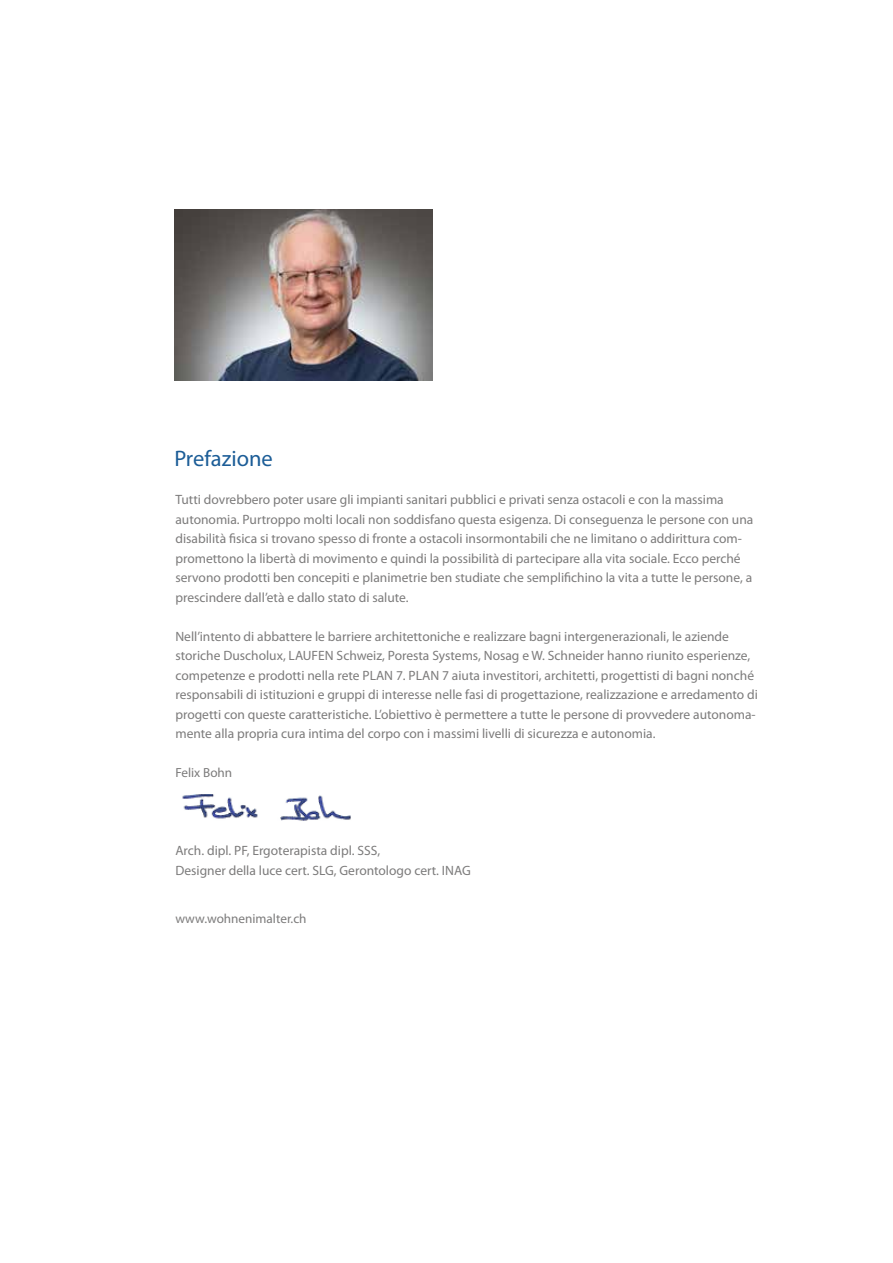
<style>
.page{position:relative;width:893px;height:1263px;background:#fff}
.page>*{position:absolute;margin:0;border:0;box-sizing:border-box;transform-origin:0 0}
.t1{font:22.5px "Myriad Pro";color:#1c5d97}
.t2{font:13.5px/19.5px "Myriad Pro";color:#7c7b7b}
.t3{font:13.2px "Myriad Pro";color:#7c7b7b}
</style>
<div class="page">
<img style="left:175px;top:210px;width:258px;height:170px">
<img style="left:182px;top:794px;width:169px;height:27px">
<h1 class="t1" style="left:174px;top:445px;width:100px">Prefazione</h1>
<p class="t2" style="left:175px;top:490px;width:579px">Tutti dovrebbero poter usare gli impianti sanitari pubblici e privati senza ostacoli e con la massima autonomia. Purtroppo molti locali non soddisfano questa esigenza. Di conseguenza le persone con una disabilità fisica si trovano spesso di fronte a ostacoli insormontabili che ne limitano o addirittura com&shy;promettono la libertà di movimento e quindi la possibilità di partecipare alla vita sociale. Ecco perché servono prodotti ben concepiti e planimetrie ben studiate che semplifichino la vita a tutte le persone, a prescindere dall’età e dallo stato di salute.</p>
<p class="t2" style="left:175px;top:626px;width:584px">Nell’intento di abbattere le barriere architettoniche e realizzare bagni intergenerazionali, le aziende storiche Duscholux, LAUFEN Schweiz, Poresta Systems, Nosag e W. Schneider hanno riunito esperienze, competenze e prodotti nella rete PLAN 7. PLAN 7 aiuta investitori, architetti, progettisti di bagni nonché responsabili di istituzioni e gruppi di interesse nelle fasi di progettazione, realizzazione e arredamento di progetti con queste caratteristiche. L’obiettivo è permettere a tutte le persone di provvedere autonoma&shy;mente alla propria cura intima del corpo con i massimi livelli di sicurezza e autonomia.</p>
<p class="t3" style="left:175px;top:764px;width:58px">Felix Bohn</p>
<p class="t2" style="left:175px;top:841px;width:297px">Arch. dipl. PF, Ergoterapista dipl. SSS,<br>Designer della luce cert. SLG, Gerontologo cert. INAG</p>
<p class="t3" style="left:175px;top:910px;width:133px">www.wohnenimalter.ch</p>
</div>
